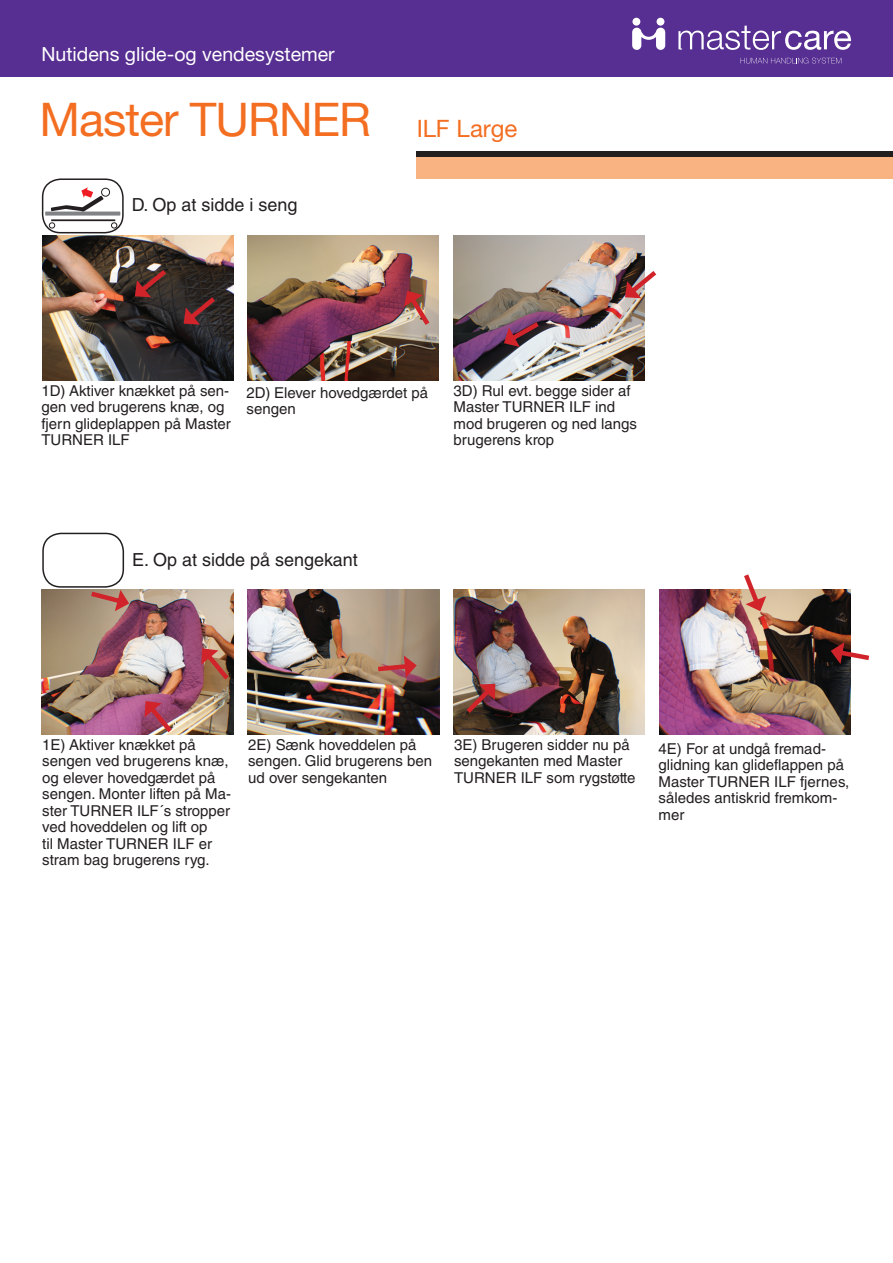
<style>
.page{position:relative;width:893px;height:1263px;background:#fff}
.page>*{position:absolute;margin:0;border:0;box-sizing:border-box;transform-origin:0 0}
.Overskrift_31_pt{font:46.5px "Helvetica Neue LT Std";letter-spacing:-.02em;color:#f36e21}
.Underoverskrift{font:24px "Helvetica Neue LT Std";letter-spacing:-.005em;color:#f36e21}
.t1{font:19.5px "Helvetica Neue LT Std";color:#fff}
.t2{font:18px "Helvetica LT Std";color:#231f20}
.t3{font:15px/16.5px "Helvetica LT Std";color:#231f20}
</style>
<div class="page">
<div style="left:417px;top:157px;width:476px;height:22px;background:#f9b281"></div>
<div style="left:0;top:0;width:893px;height:77px;background:#572e91"></div>
<div style="left:417px;top:151px;width:476px;height:6px;background:#231f20"></div>
<div style="left:42px;top:178px;width:82px;height:55px;border:2px solid #231f20;border-radius:18px"></div>
<div style="left:42px;top:533px;width:82px;height:55px;border:2px solid #231f20;border-radius:18px"></div>
<svg style="left:632px;top:28px;width:33px;height:22px"></svg>
<div style="left:632px;top:18px;width:8px;height:8px;background:#fff;border-radius:50%"></div>
<div style="left:657px;top:18px;width:7px;height:8px;background:#fff;border-radius:50%"></div>
<svg style="left:678px;top:26px;width:173px;height:24px"></svg>
<svg style="left:740px;top:58px;width:101px;height:6px"></svg>
<img style="left:659px;top:590px;width:192px;height:144px">
<img style="left:248px;top:590px;width:191px;height:144px">
<img style="left:42px;top:590px;width:191px;height:144px">
<hr style="left:51px;top:219px;width:64px;height:2px;background:#231f20">
<svg style="left:49px;top:222px;width:68px;height:6px"></svg>
<div style="left:101px;top:188px;width:9px;height:9px;border:1px solid #231f20;border-radius:50%"></div>
<svg style="left:45px;top:212px;width:75px;height:4px"></svg>
<svg style="left:51px;top:187px;width:53px;height:25px"></svg>
<svg style="left:144px;top:701px;width:32px;height:34px"></svg>
<svg style="left:373px;top:655px;width:44px;height:22px"></svg>
<img style="left:42px;top:236px;width:192px;height:144px">
<img style="left:247px;top:236px;width:192px;height:144px">
<img style="left:453px;top:236px;width:191px;height:144px">
<svg style="left:135px;top:265px;width:36px;height:33px"></svg>
<svg style="left:183px;top:293px;width:37px;height:32px"></svg>
<svg style="left:404px;top:291px;width:30px;height:39px"></svg>
<svg style="left:625px;top:266px;width:32px;height:33px"></svg>
<svg style="left:504px;top:318px;width:40px;height:29px"></svg>
<svg style="left:201px;top:648px;width:32px;height:36px"></svg>
<svg style="left:86px;top:589px;width:43px;height:22px"></svg>
<img style="left:453px;top:590px;width:191px;height:144px">
<svg style="left:462px;top:683px;width:34px;height:35px"></svg>
<svg style="left:740px;top:574px;width:26px;height:37px"></svg>
<svg style="left:831px;top:642px;width:39px;height:22px"></svg>
<h3 class="t1" style="left:41px;top:42px;width:295px">Nutidens glide-og vendesystemer</h3>
<p class="Overskrift_31_pt" style="left:39px;top:92px;width:333px">Master TURNER</p>
<p class="t2" style="left:132px;top:195px;width:167px">D. Op at sidde i seng</p>
<p class="Underoverskrift" style="left:417px;top:114px;width:102px">ILF Large</p>
<p class="t3" style="left:41px;top:382px;width:191px">1D) Aktiver knækket på sen&shy;gen ved brugerens knæ, og fjern glideplappen på Master<br>TURNER ILF</p>
<p class="t3" style="left:247px;top:384px;width:183px">2D) Elever hovedgærdet på sengen</p>
<p class="t3" style="left:454px;top:382px;width:185px">3D) Rul evt. begge sider af<br>Master TURNER ILF ind mod brugeren og ned langs brugerens krop</p>
<p class="t2" style="left:132px;top:549px;width:227px">E. Op at sidde på sengekant</p>
<p class="t3" style="left:42px;top:736px;width:190px">1E) Aktiver knækket på sengen ved brugerens knæ, og elever hovedgærdet på sengen. Monter liften på Ma&shy;ster TURNER ILF´s stropper ved hoveddelen og lift op<br>til Master TURNER ILF er stram bag brugerens ryg.</p>
<p class="t3" style="left:248px;top:736px;width:186px">2E) Sænk hoveddelen på sengen. Glid brugerens ben ud over sengekanten</p>
<p class="t3" style="left:454px;top:736px;width:183px">3E) Brugeren sidder nu på sengekanten med Master<br>TURNER ILF som rygstøtte</p>
<p class="t3" style="left:659px;top:740px;width:169px">4E) For at undgå fremad-</p>
<p class="t3" style="left:659px;top:756px;width:192px">glidning kan glideflappen på<br>Master TURNER ILF fjernes, således antiskrid fremkom&shy;mer</p>
</div>
